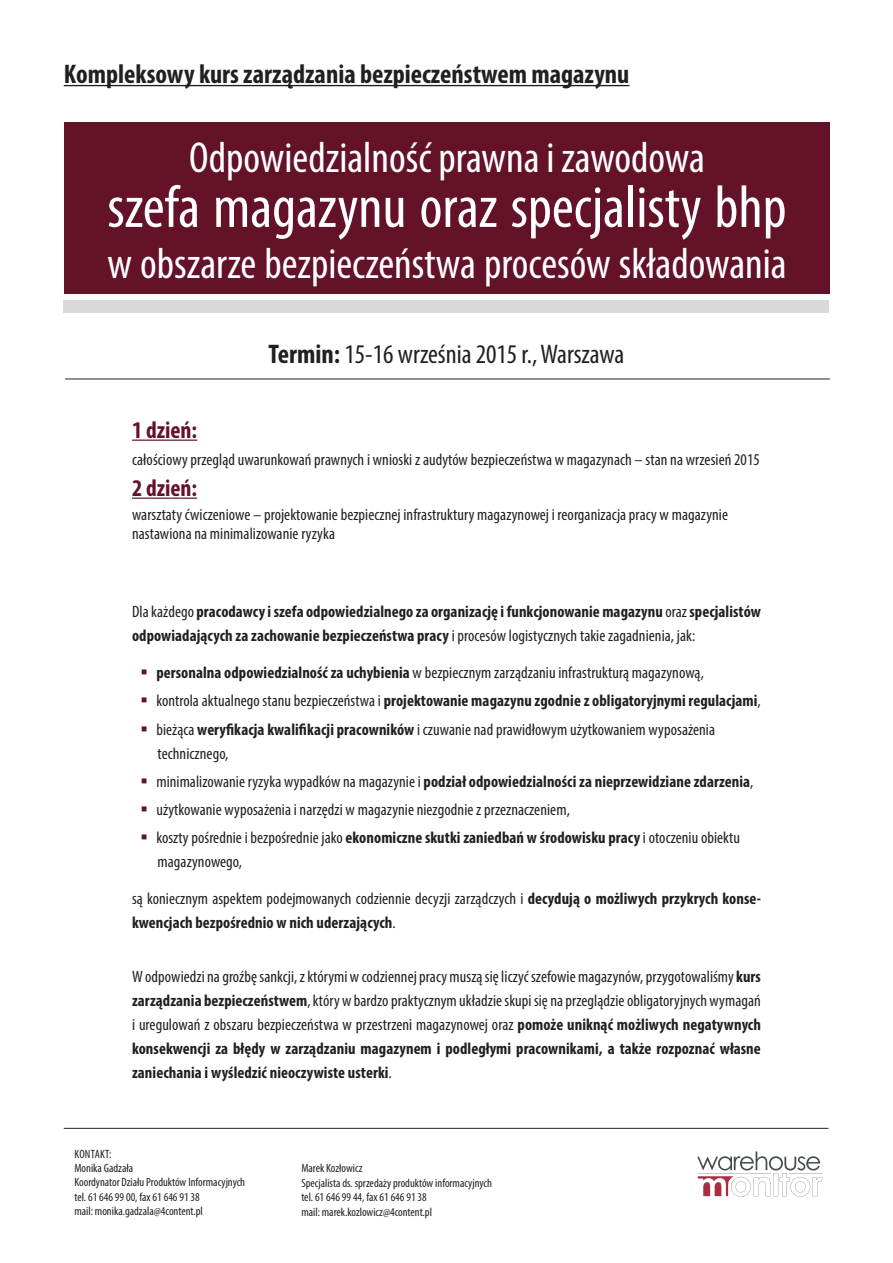
<style>
.page{position:relative;width:893px;height:1263px;background:#fff}
.page>*{position:absolute;margin:0;border:0;box-sizing:border-box;transform-origin:0 0}
.t1{font:condensed 60px "Myriad Pro";color:#fff}
.t2{font:condensed 43.5px "Myriad Pro";color:#fff}
.t3{font:700 condensed 27px "Myriad Pro";color:#231f20}
.t4{font:condensed 27px "Myriad Pro";color:#231f20}
.t5{font:700 condensed 24px "Myriad Pro";color:#631228}
.t6{font:condensed 16.5px/24px "Myriad Pro";letter-spacing:.005em;color:#231f20;text-align:justify}
.t7{font:700 condensed 16.5px/24px "Myriad Pro";letter-spacing:.005em;color:#231f20}
.t8{font:condensed 12px "Myriad Pro";color:#231f20}
.t9{font:condensed 12px "Myriad Pro";letter-spacing:.02em;color:#231f20}
.s1{font-weight:700}
.s2{font-weight:400}
.s3{color:#631228}
</style>
<div class="page">
<svg style="left:697px;top:1151px;width:126px;height:46px"></svg>
<hr style="left:789px;top:1173px;width:33px;height:1px;background:#444d4b">
<hr style="left:698px;top:1173px;width:73px;height:1px;background:#444d4b">
<hr style="left:65px;top:379px;width:765px;height:1px;background:#231f20">
<hr style="left:64px;top:1128px;width:764px;height:1px;background:#231f20">
<div style="left:64px;top:300px;width:765px;height:13px;background:#d8d9db"></div>
<div style="left:64px;top:122px;width:766px;height:172px;background:#631228"></div>
<hr style="left:132px;top:440px;width:65px;height:1px;background:#631228">
<hr style="left:132px;top:498px;width:65px;height:1px;background:#631228">
<hr style="left:64px;top:85px;width:565px;height:1px;background:#231f20">
<p class="t3" style="left:64px;top:57px;width:567px">Kompleksowy kurs zarządzania bezpieczeństwem magazynu</p>
<p class="t2" style="left:189px;top:131px;width:517px">Odpowiedzialność prawna i zawodowa</p>
<p class="t1" style="left:107px;top:171px;width:681px">szefa magazynu oraz specjalisty bhp</p>
<p class="t2" style="left:107px;top:237px;width:681px">w obszarze bezpieczeństwa procesów składowania</p>
<p class="t4" style="left:269px;top:338px;width:357px"><span class="s1">Termin:</span> 15-16 września 2015 r., Warszawa</p>
<p class="t5" style="left:132px;top:415px;width:67px">1 dzień:</p>
<p class="t6" style="left:132px;top:447px;width:629px">całościowy przegląd uwarunkowań prawnych i wnioski z audytów bezpieczeństwa w magazynach – stan na wrzesień 2015</p>
<p class="t5" style="left:132px;top:473px;width:67px">2 dzień:</p>
<p class="t6" style="left:132px;top:502px;width:597px">warsztaty ćwiczeniowe – projektowanie bezpiecznej infrastruktury magazynowej i reorganizacja pracy w magazynie</p>
<p class="t6" style="left:132px;top:521px;width:204px">nastawiona na minimalizowanie ryzyka</p>
<p class="t7" style="left:132px;top:599px;width:630px"><span class="s2">Dla każdego</span> pracodawcy i szefa odpowiedzialnego za organizację i funkcjonowanie magazynu <span class="s2">oraz</span> specjalistów odpowiadających za zachowanie bezpieczeństwa pracy <span class="s2">i procesów logistycznych takie zagadnienia, jak:</span></p>
<p class="t6" style="left:141px;top:660px;width:565px"><span class="s3">▪</span> <span class="s1">personalna odpowiedzialność za uchybienia</span> w bezpiecznym zarządzaniu infrastrukturą magazynową,</p>
<p class="t7" style="left:141px;top:688px;width:622px"><span class="s3">▪</span> <span class="s2">kontrola aktualnego stanu bezpieczeństwa i</span> projektowanie magazynu zgodnie z obligatoryjnymi regulacjami<span class="s2">,</span></p>
<p class="t6" style="left:141px;top:717px;width:576px"><span class="s3">▪</span> bieżąca <span class="s1">weryfikacja kwalifikacji pracowników</span> i czuwanie nad prawidłowym użytkowaniem wyposażenia</p>
<p class="t6" style="left:158px;top:741px;width:72px">technicznego,</p>
<p class="t7" style="left:141px;top:769px;width:614px"><span class="s3">▪</span> <span class="s2">minimalizowanie ryzyka wypadków na magazynie i</span> podział odpowiedzialności za nieprzewidziane zdarzenia<span class="s2">,</span></p>
<p class="t6" style="left:141px;top:797px;width:431px"><span class="s3">▪</span> użytkowanie wyposażenia i narzędzi w magazynie niezgodnie z przeznaczeniem,</p>
<p class="t6" style="left:141px;top:826px;width:601px"><span class="s3">▪</span> koszty pośrednie i bezpośrednie jako <span class="s1">ekonomiczne skutki zaniedbań w środowisku pracy</span> i otoczeniu obiektu</p>
<p class="t6" style="left:158px;top:850px;width:86px">magazynowego,</p>
<p class="t7" style="left:132px;top:886px;width:630px"><span class="s2">są koniecznym aspektem podejmowanych codziennie decyzji zarządczych i</span> decydują o możliwych przykrych konse&shy;kwencjach bezpośrednio w nich uderzających<span class="s2">.</span></p>
<p class="t6" style="left:132px;top:964px;width:630px">W odpowiedzi na groźbę sankcji, z którymi w codziennej pracy muszą się liczyć szefowie magazynów, przygotowaliśmy <span class="s1">kurs zarządzania bezpieczeństwem</span>, który w bardzo praktycznym układzie skupi się na przeglądzie obligatoryjnych wymagań i uregulowań z obszaru bezpieczeństwa w przestrzeni magazynowej oraz <span class="s1">pomoże uniknąć możliwych negatywnych konsekwencji za błędy w zarządzaniu magazynem i podległymi pracownikami, a także rozpoznać własne</span></p>
<p class="t7" style="left:132px;top:1060px;width:261px">zaniechania i wyśledzić nieoczywiste usterki<span class="s2">.</span></p>
<p class="t9" style="left:75px;top:1146px;width:38px">KONTAKT:</p>
<p class="t8" style="left:74px;top:1161px;width:60px">Monika Gadzała</p>
<p class="t8" style="left:74px;top:1175px;width:172px">Koordynator Działu Produktów Informacyjnych</p>
<p class="t8" style="left:74px;top:1189px;width:127px">tel. 61 646 99 00, fax 61 646 91 38</p>
<p class="t8" style="left:74px;top:1204px;width:130px">mail: monika.gadzala@4content.pl</p>
<p class="t8" style="left:301px;top:1161px;width:63px">Marek Kozłowicz</p>
<p class="t8" style="left:301px;top:1175px;width:192px">Specjalista ds. sprzedaży produktów informacyjnych</p>
<p class="t8" style="left:301px;top:1190px;width:127px">tel. 61 646 99 44, fax 61 646 91 38</p>
<p class="t8" style="left:301px;top:1204px;width:132px">mail: marek.kozlowicz@4content.pl</p>
</div>
